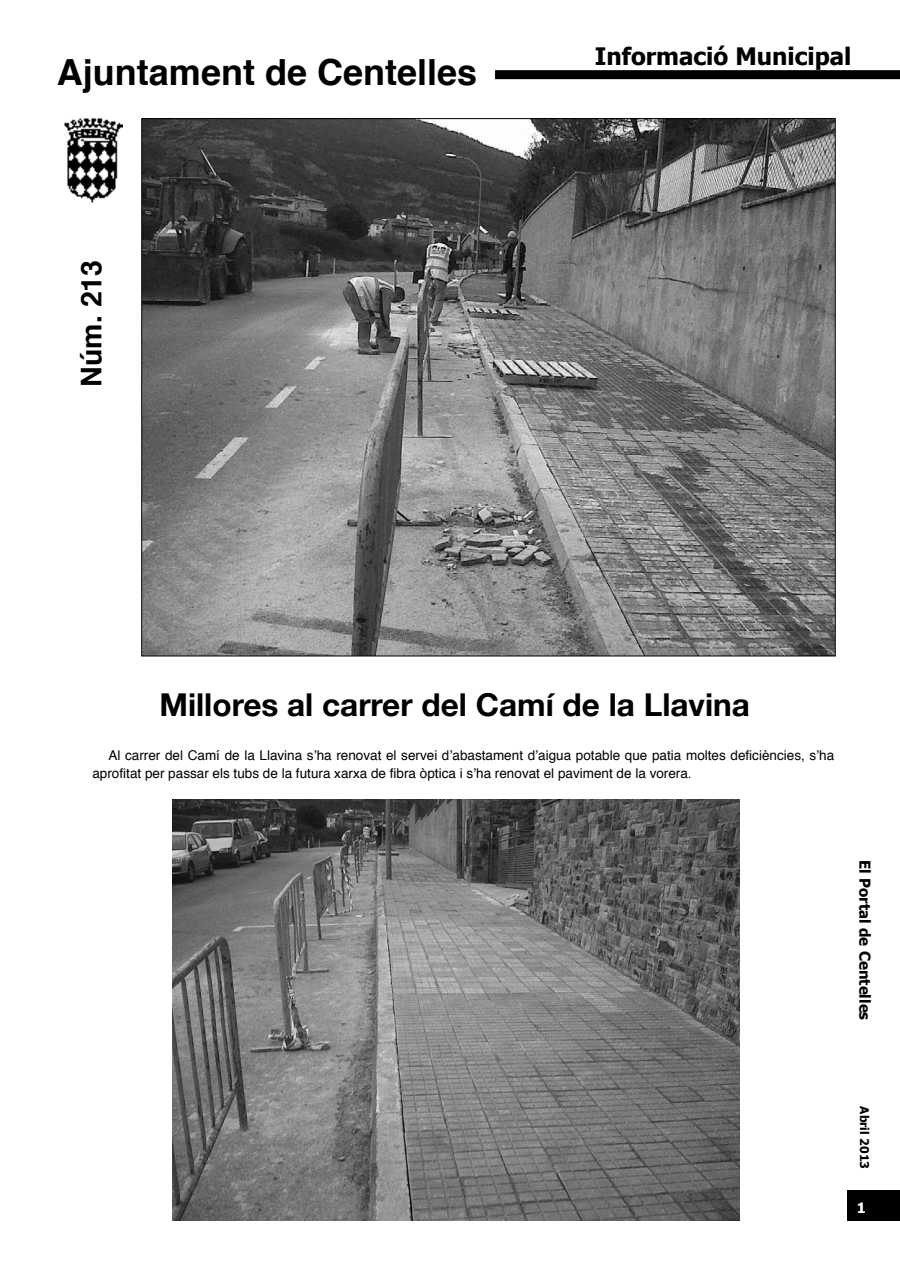
<style>
.page{position:relative;width:900px;height:1270px;background:#fff}
.page>*{position:absolute;margin:0;border:0;box-sizing:border-box;transform-origin:0 0}
.t1{font:700 36px "Helvetica";color:#000}
.t2{font:700 31.5px "Helvetica Neue";color:#000}
.t3{font:700 28.5px "Helvetica";color:#000}
.t4{font:700 24px "Tahoma";color:#000}
.t5{font:700 15px "Tahoma";color:#000}
.t6{font:700 14.25px "Tahoma";color:#fff}
.t7{font:13.5px/18px "Helvetica";color:#000}
.t8{font:700 12px "Tahoma";color:#000}
</style>
<div class="page">
<img style="left:64px;top:118px;width:58px;height:85px">
<div style="left:495px;top:70px;width:404px;height:9px;background:#000"></div>
<img style="left:143px;top:120px;width:690px;height:534px">
<div style="left:846px;top:1190px;width:53px;height:30px;background:#000"></div>
<img style="left:172px;top:799px;width:567px;height:421px">
<p class="t1" style="left:57px;top:58px;width:422px">Ajuntament de Centelles</p>
<p class="t3" style="left:79px;top:386px;width:128px;rotate:-90deg">Núm. 213</p>
<p class="t4" style="left:594px;top:41px;width:258px">Informació Municipal</p>
<p class="t2" style="left:159px;top:685px;width:592px">Millores al carrer del Camí de la Llavina</p>
<p class="t7" style="left:92px;top:747px;width:743px;text-indent:16px">Al carrer del Camí de la Llavina s’ha renovat el servei d’abastament d’aigua potable que patia moltes deficiències, s’ha aprofitat per passar els tubs de la futura xarxa de fibra òptica i s’ha renovat el paviment de la vorera.</p>
<p class="t5" style="left:874px;top:860px;width:162px;rotate:90deg">El Portal de Centelles</p>
<p class="t8" style="left:871px;top:1106px;width:64px;rotate:90deg">Abril 2013</p>
<p class="t6" style="left:856px;top:1198px;width:11px">1</p>
</div>
